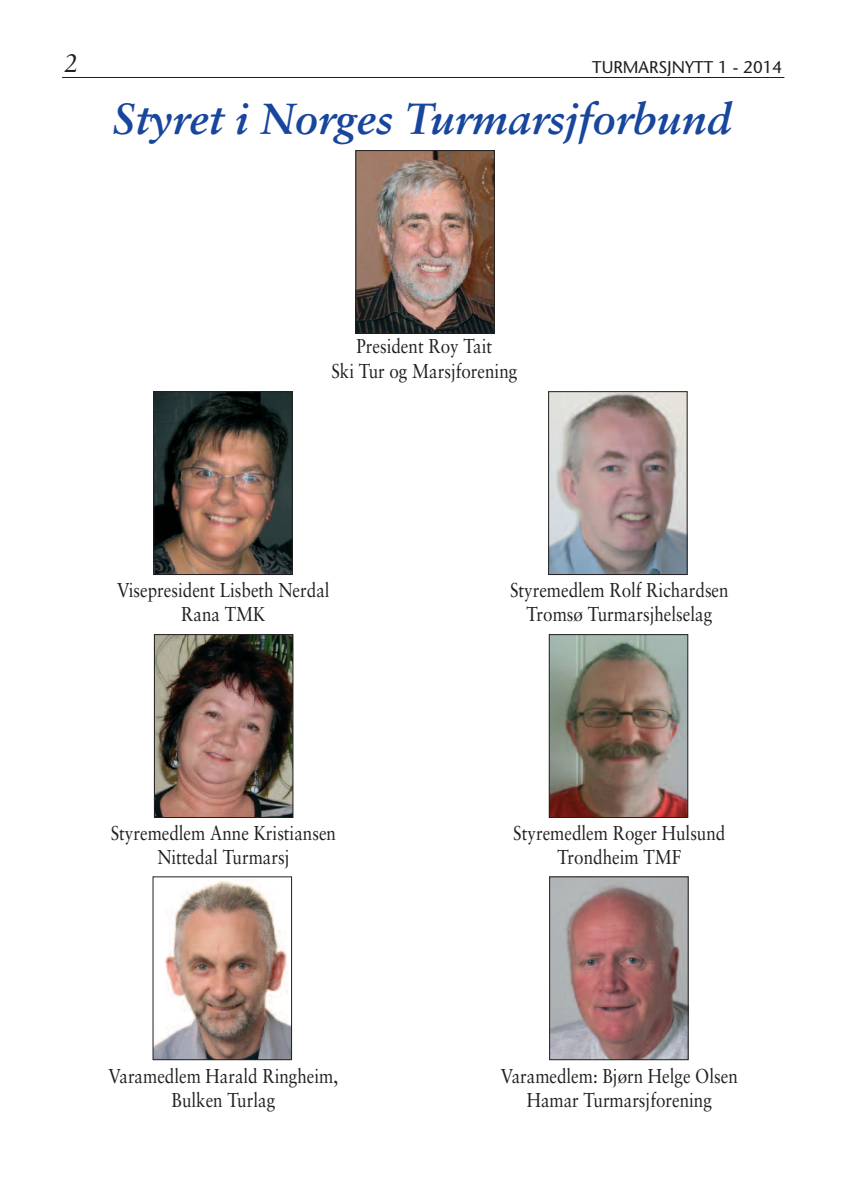
<style>
.page{position:relative;width:844px;height:1191px;background:#fff}
.page>*{position:absolute;margin:0;border:0;box-sizing:border-box;transform-origin:0 0}
.t1{font:italic 700 43.4px "Sabon";color:#18469d}
.t2{font:italic 25.55px "Sabon";color:#231f20}
.t3{font:20.12px/24.3px "Sabon";color:#231f20;text-align:center;scale:.85 1}
.t4{font:16.97px "Stone Sans";color:#231f20}
</style>
<div class="page">
<hr style="left:62px;top:77px;width:722px;height:1px;background:#231f20">
<img style="left:357px;top:152px;width:135px;height:180px">
<div style="left:355px;top:150px;width:139px;height:184px;border:1px solid #231f20"></div>
<img style="left:551px;top:878px;width:135px;height:180px">
<div style="left:549px;top:876px;width:139px;height:184px;border:1px solid #231f20"></div>
<img style="left:551px;top:636px;width:134px;height:179px">
<div style="left:549px;top:634px;width:138px;height:183px;border:1px solid #231f20"></div>
<img style="left:155px;top:881px;width:135px;height:177px">
<div style="left:153px;top:876px;width:139px;height:184px;border:1px solid #231f20"></div>
<img style="left:156px;top:636px;width:135px;height:179px">
<div style="left:154px;top:634px;width:139px;height:183px;border:1px solid #231f20"></div>
<img style="left:550px;top:393px;width:135px;height:180px">
<div style="left:548px;top:391px;width:139px;height:184px;border:1px solid #231f20"></div>
<img style="left:155px;top:393px;width:135px;height:180px">
<div style="left:153px;top:391px;width:139px;height:184px;border:1px solid #231f20"></div>
<p class="t2" style="left:64px;top:52px;width:16px">2</p>
<p class="t4" style="left:592px;top:60px;width:191px">TURMARSJNYTT 1 - 2014</p>
<h1 class="t1" style="left:112px;top:101px;width:621px">Styret i Norges Turmarsjforbund</h1>
<p class="t3" style="left:331px;top:336px;width:220px">President Roy Tait<br>Ski Tur og Marsjforening</p>
<p class="t3" style="left:117px;top:579px;width:251px">Visepresident Lisbeth Nerdal</p>
<p class="t3" style="left:510px;top:579px;width:259px">Styremedlem Rolf Richardsen</p>
<p class="t3" style="left:181px;top:603px;width:101px">Rana TMK</p>
<p class="t3" style="left:526px;top:603px;width:220px">Tromsø Turmarsjhelselag</p>
<p class="t3" style="left:111px;top:822px;width:266px">Styremedlem Anne Kristiansen</p>
<p class="t3" style="left:513px;top:822px;width:251px">Styremedlem Roger Hulsund</p>
<p class="t3" style="left:157px;top:846px;width:157px">Nittedal Turmarsj</p>
<p class="t3" style="left:557px;top:846px;width:147px">Trondheim TMF</p>
<p class="t3" style="left:109px;top:1065px;width:271px">Varamedlem Harald Ringheim,</p>
<p class="t3" style="left:500px;top:1065px;width:280px">Varamedlem: Bjørn Helge Olsen</p>
<p class="t3" style="left:171px;top:1089px;width:123px">Bulken Turlag</p>
<p class="t3" style="left:526px;top:1089px;width:219px">Hamar Turmarsjforening</p>
</div>
